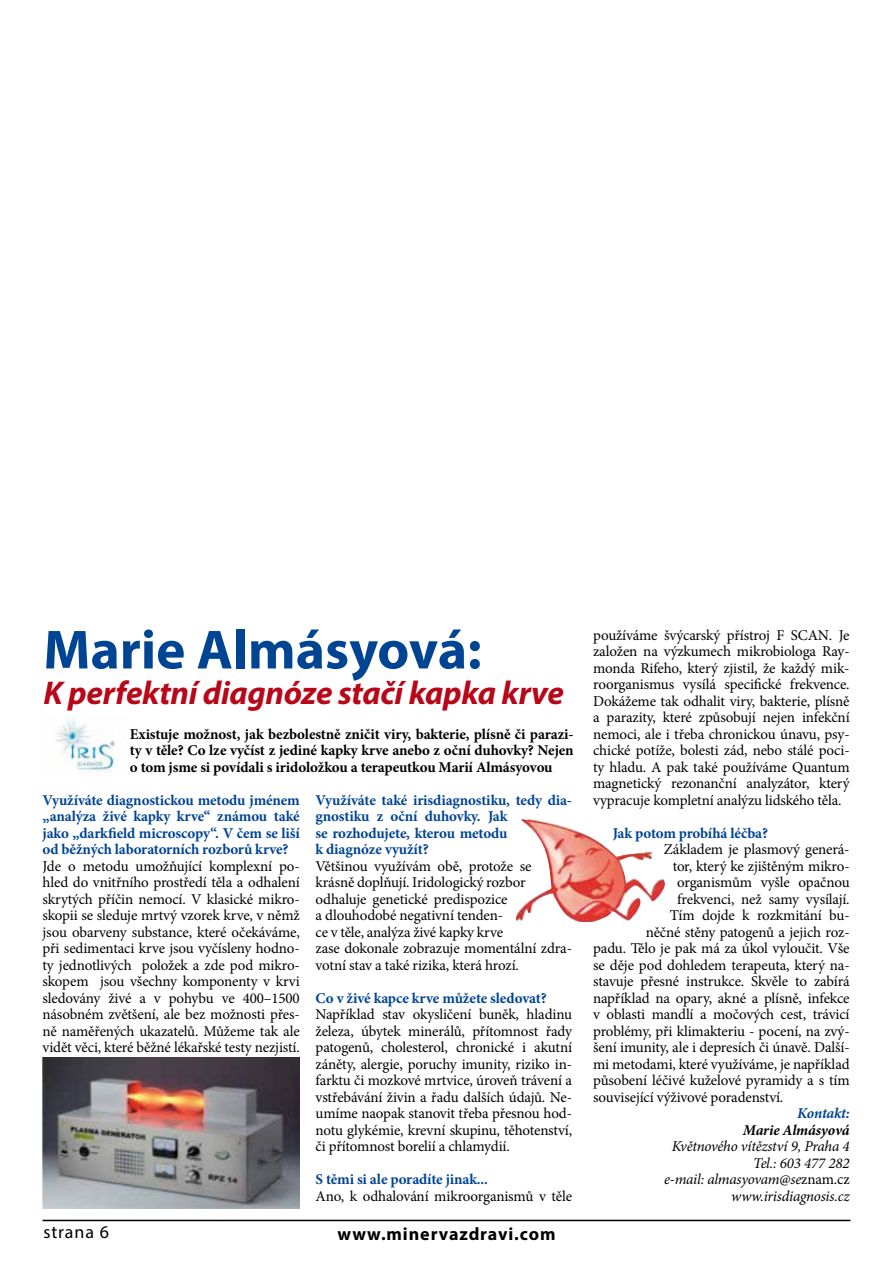
<style>
.page{position:relative;width:893px;height:1263px;background:#fff}
.page>*{position:absolute;margin:0;border:0;box-sizing:border-box;transform-origin:0 0}
.t1{font:700 55.5px "Myriad Pro";color:#004494}
.t2{font:italic 700 33px "Myriad Pro";letter-spacing:-.01em;color:#b80718}
.t3{font:700 18px "Myriad Pro";letter-spacing:.05em;color:#000}
.t4{font:18px "Myriad Pro";letter-spacing:.05em;color:#000}
.t5{font:15px/16.5px "Minion Pro";letter-spacing:-.01em;color:#000;text-align:justify}
.t6{font:700 15px/16.5px "Minion Pro";letter-spacing:-.01em;color:#004494;text-align:justify}
.t7{font:700 15px/16.5px "Minion Pro";letter-spacing:-.01em;color:#000;text-align:justify}
.t8{font:italic 15px/16.5px "Minion Pro";letter-spacing:-.015em;color:#000;text-align:right}
.t9{font:italic 700 15px "Minion Pro";letter-spacing:-.015em;color:#000}
.t10{font:italic 700 15px "Minion Pro";letter-spacing:-.02em;color:#004494}
.s1{font-style:normal}
</style>
<div class="page">
<hr style="left:43px;top:1220px;width:807px;height:1px;background:#000">
<img style="left:41px;top:1057px;width:259px;height:152px">
<img style="left:56px;top:719px;width:59px;height:56px">
<img style="left:516px;top:819px;width:149px;height:103px">
<h1 class="t1" style="left:43px;top:613px;width:440px">Marie Almásyová:</h1>
<h2 class="t2" style="left:43px;top:672px;width:522px">K perfektní diagnóze stačí kapka krve</h2>
<p class="t7" style="left:130px;top:725px;width:445px">Existuje možnost, jak bezbolestně zničit viry, bakterie, plísně či parazi&shy;ty v těle? Co lze vyčíst z jediné kapky krve anebo z oční duhovky? Nejen o tom jsme si povídali s iridoložkou a terapeutkou Marií Almásyovou</p>
<p class="t6" style="left:43px;top:791px;width:259px">Využíváte diagnostickou metodu jménem „analýza živé kapky krve“ známou také jako „darkfield microscopy“. V čem se liší od běžných laboratorních rozborů krve?</p>
<p class="t5" style="left:43px;top:858px;width:259px">Jde o metodu umožňující komplexní po&shy;hled do vnitřního prostředí těla a odhalení skrytých příčin nemocí. V klasické mikro&shy;skopii se sleduje mrtvý vzorek krve, v němž jsou obarveny substance, které očekáváme, při sedimentaci krve jsou vyčísleny hodno&shy;ty jednotlivých položek a zde pod mikro&shy;skopem jsou všechny komponenty v krvi sledovány živé a v pohybu ve 400–1500 násobném zvětšení, ale bez možnosti přes&shy;ně naměřených ukazatelů. Můžeme tak ale vidět věci, které běžné lékařské testy nezjistí.</p>
<p class="t6" style="left:316px;top:791px;width:258px;text-align:left">Využíváte také irisdiagnostiku, tedy dia&shy;gnostiku z oční duhovky. Jak<br>se rozhodujete, kterou metodu<br>k diagnóze využít?</p>
<p class="t5" style="left:316px;top:858px;width:258px;text-align:left">Většinou využívám obě, protože se krásně doplňují. Iridologický rozbor odhaluje genetické predispozice<br>a dlouhodobé negativní tenden-<br>ce v těle, analýza živé kapky krve<br>zase dokonale zobrazuje momentální zdra&shy;votní stav a také rizika, která hrozí.</p>
<p class="t6" style="left:316px;top:989px;width:233px">Co v živé kapce krve můžete sledovat?</p>
<p class="t5" style="left:316px;top:1006px;width:258px">Například stav okysličení buněk, hladinu železa, úbytek minerálů, přítomnost řady patogenů, cholesterol, chronické i akutní záněty, alergie, poruchy imunity, riziko in&shy;farktu či mozkové mrtvice, úroveň trávení a vstřebávání živin a řadu dalších údajů. Ne&shy;umíme naopak stanovit třeba přesnou hod&shy;notu glykémie, krevní skupinu, těhotenství, či přítomnost borelií a chlamydií.</p>
<p class="t6" style="left:316px;top:1171px;width:174px">S těmi si ale poradíte jinak...</p>
<p class="t5" style="left:316px;top:1188px;width:258px">Ano, k odhalování mikroorganismů v těle</p>
<p class="t4" style="left:43px;top:1221px;width:67px">strana 6</p>
<p class="t3" style="left:337px;top:1222px;width:219px">www.minervazdravi.com</p>
<p class="t5" style="left:593px;top:627px;width:258px">používáme švýcarský přístroj F SCAN. Je založen na výzkumech mikrobiologa Ray&shy;monda Rifeho, který zjistil, že každý mik&shy;roorganismus vysílá specifické frekvence.<br>Dokážeme tak odhalit viry, bakterie, plísně a parazity, které způsobují nejen infekční nemoci, ale i třeba chronickou únavu, psy&shy;chické potíže, bolesti zád, nebo stálé poci&shy;ty hladu. A pak také používáme Quantum magnetický rezonanční analyzátor, který vypracuje kompletní analýzu lidského těla.</p>
<p class="t6" style="left:613px;top:824px;width:157px">Jak potom probíhá léčba?</p>
<p class="t5" style="left:664px;top:841px;width:187px">Základem je plasmový generá-</p>
<p class="t5" style="left:673px;top:858px;width:179px">tor, který ke zjištěným mikro-</p>
<p class="t5" style="left:677px;top:874px;width:174px">organismům vyšle opačnou</p>
<p class="t5" style="left:677px;top:891px;width:174px">frekvenci, než samy vysílají.</p>
<p class="t5" style="left:670px;top:907px;width:181px">Tím dojde k rozkmitání bu-</p>
<p class="t5" style="left:646px;top:924px;width:205px">něčné stěny patogenů a jejich roz-</p>
<p class="t5" style="left:593px;top:940px;width:258px">padu. Tělo je pak má za úkol vyloučit. Vše</p>
<p class="t5" style="left:593px;top:957px;width:258px">se děje pod dohledem terapeuta, který na-</p>
<p class="t5" style="left:593px;top:973px;width:258px">stavuje přesné instrukce. Skvěle to zabírá</p>
<p class="t5" style="left:593px;top:990px;width:258px">například na opary, akné a plísně, infekce</p>
<p class="t5" style="left:593px;top:1006px;width:258px">v oblasti mandlí a močových cest, trávicí</p>
<p class="t5" style="left:593px;top:1023px;width:258px">problémy, při klimakteriu - pocení, na zvý-</p>
<p class="t5" style="left:593px;top:1039px;width:258px">šení imunity, ale i depresích či únavě. Další-</p>
<p class="t5" style="left:593px;top:1056px;width:258px">mi metodami, které využíváme, je například</p>
<p class="t5" style="left:593px;top:1072px;width:258px">působení léčivé kuželové pyramidy a s tím</p>
<p class="t5" style="left:593px;top:1089px;width:192px">související výživové poradenství.</p>
<p class="t10" style="left:797px;top:1103px;width:54px">Kontakt:</p>
<p class="t9" style="left:743px;top:1119px;width:108px">Marie Almásyová</p>
<p class="t8" style="left:664px;top:1138px;width:187px">Květnového vítězství 9, Praha 4<br>Tel.: 603 477 282<br>e-mail: almasyovam@se<span class="s1">znam.cz </span>www.irisdiagnosis.cz</p>
</div>
